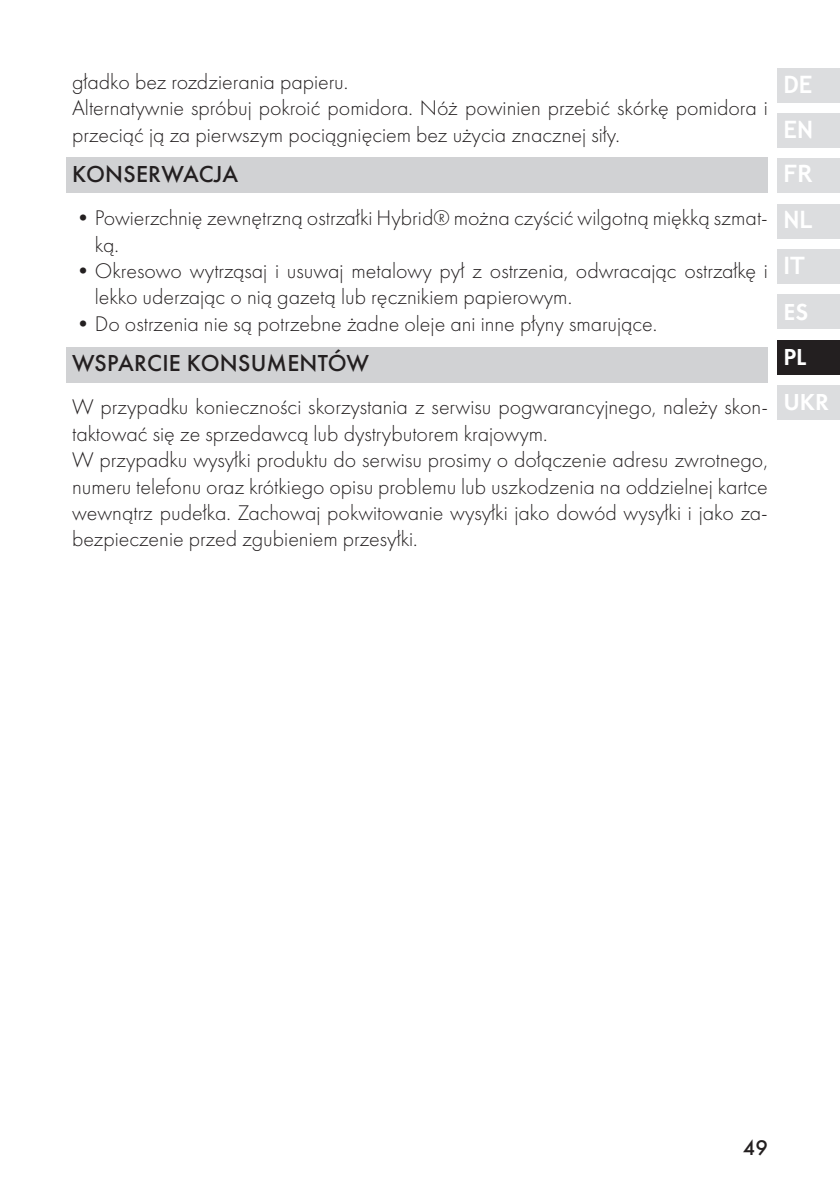
<style>
.page{position:relative;width:840px;height:1191px;background:#fff}
.page>*{position:absolute;margin:0;border:0;box-sizing:border-box;transform-origin:0 0}
.t1{font:500 24px "Futura PT";letter-spacing:.01em;color:#231f20}
.t2{font:700 24px/45.2px "Trebuchet MS";color:#fff;text-align:justify}
.t3{font:600 24px/44.6px "Futura PT";color:#fff}
.t4{font:300 22px/26.4px "Futura PT";color:#231f20}
.t5{font:500 22px "Futura PT";color:#231f20}
</style>
<div class="page">
<div style="left:777px;top:68px;width:62px;height:34px;background:#dcdddf"></div>
<div style="left:777px;top:113px;width:62px;height:34px;background:#dcdddf"></div>
<div style="left:777px;top:159px;width:62px;height:34px;background:#dcdddf"></div>
<div style="left:777px;top:204px;width:62px;height:34px;background:#dcdddf"></div>
<div style="left:777px;top:249px;width:62px;height:34px;background:#dcdddf"></div>
<div style="left:777px;top:295px;width:62px;height:34px;background:#dcdddf"></div>
<div style="left:777px;top:340px;width:62px;height:34px;background:#231f20"></div>
<div style="left:777px;top:386px;width:62px;height:34px;background:#dcdddf"></div>
<div style="left:66px;top:158px;width:701px;height:35px;background:#d1d2d4"></div>
<div style="left:66px;top:347px;width:701px;height:35px;background:#d1d2d4"></div>
<p class="t4" style="left:72px;top:68px;width:697px">gładko bez rozdzierania papieru.<br>Alternatywnie spróbuj pokroić pomidora. Nóż powinien przebić skórkę pomidora i przeciąć ją za pierwszym pociągnięciem bez użycia znacznej siły.</p>
<p class="t1" style="left:72px;top:159px;width:167px">KONSERWACJA</p>
<p class="t4" style="left:95px;top:205px;width:674px;text-indent:-23px">•Powierzchnię zewnętrzną ostrzałki Hybrid® można czyścić wilgotną miękką szmat&shy;ką.</p>
<p class="t4" style="left:95px;top:258px;width:674px;text-indent:-23px">•Okresowo wytrząsaj i usuwaj metalowy pył z ostrzenia, odwracając ostrzałkę i lekko uderzając o nią gazetą lub ręcznikiem papierowym.</p>
<p class="t4" style="left:72px;top:310px;width:586px">•Do ostrzenia nie są potrzebne żadne oleje ani inne płyny smarujące.</p>
<p class="t1" style="left:72px;top:348px;width:298px">WSPARCIE KONSUMENTÓW</p>
<p class="t4" style="left:72px;top:394px;width:697px">W przypadku konieczności skorzystania z serwisu pogwarancyjnego, należy skon&shy;taktować się ze sprzedawcą lub dystrybutorem krajowym.<br>W przypadku wysyłki produktu do serwisu prosimy o dołączenie adresu zwrotnego, numeru telefonu oraz krótkiego opisu problemu lub uszkodzenia na oddzielnej kartce wewnątrz pudełka. Zachowaj pokwitowanie wysyłki jako dowód wysyłki i jako za&shy;bezpieczenie przed zgubieniem przesyłki.</p>
<p class="t2" style="left:783px;top:62px;width:31px">DE EN FR NL IT</p>
<p class="t3" style="left:783px;top:290px;width:47px">ES<br>PL<br>UKR</p>
<p class="t5" style="left:742px;top:1134px;width:26px">49</p>
</div>
